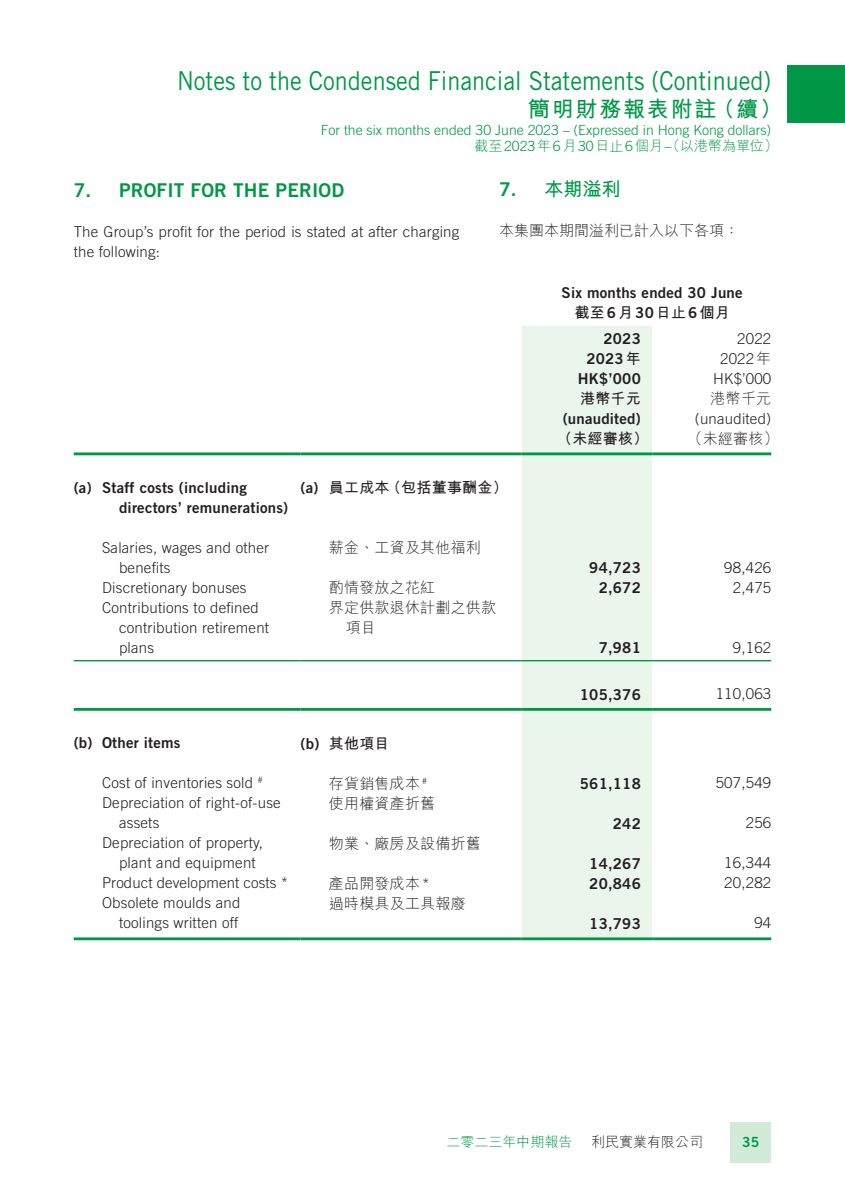
<style>
.page{position:relative;width:845px;height:1191px;background:#fff}
.page>*{position:absolute;margin:0;border:0;box-sizing:border-box;transform-origin:0 0}
.t1{font:26px "Trade Gothic LT Std";color:#009847;scale:.9 1}
.t2{font:700 22px "M Hei HK";letter-spacing:.08em;color:#009847}
._01_E_Heading_1{font:19px "Trade Gothic LT Std Bd 2";letter-spacing:.01em;color:#009847}
._01_C_Heading_1{font:700 19px "M Hei HK";color:#009847}
._50_Table_Body{font:300 15px/20px "Trade Gothic LT Std";letter-spacing:.015em;color:#231f20}
._50_Table_Body-2{font:15px/20px "Trade Gothic LT Std Bd 2";letter-spacing:.015em;color:#231f20}
._50_Table_Body-3{font:300 15px/20px "M Hei HK";letter-spacing:.015em;color:#231f20}
._00_E_Body_text{font:300 15px/20px "Trade Gothic LT Std";letter-spacing:.015em;color:#231f20}
._50_Table_Body-4{font:700 15px "M Hei HK";letter-spacing:.015em;color:#231f20}
._00_C_Body_text{font:300 15px "M Hei HK";color:#231f20}
.t3{font:300 14px "Trade Gothic LT Std";color:#009847}
.t4{font:300 14px "M Hei HK";color:#009847}
.t5{font:300 14px "M Hei HK";color:#231f20}
.t6{font:14px "Trade Gothic LT Std Bd 2";color:#009847}
.s1{font-family:"Trade Gothic LT Std"}
.s2{font-family:"Trade Gothic LT Std Bd 2";font-weight:400}
.s3{font-family:"M Hei HK";font-weight:700}
.s4{font-family:"M Hei HK"}
</style>
<div class="page">
<div style="left:730px;top:1121px;width:41px;height:41px;background:#d1ebd8"></div>
<div style="left:787px;top:65px;width:58px;height:58px;background:#009847"></div>
<div style="left:522px;top:326px;width:130px;height:611px;background:#eaf5ec"></div>
<hr style="left:74px;top:452px;width:226px;height:3px;background:#009847">
<hr style="left:300px;top:452px;width:222px;height:3px;background:#009847">
<hr style="left:522px;top:452px;width:130px;height:3px;background:#009847">
<hr style="left:652px;top:452px;width:119px;height:3px;background:#009847">
<hr style="left:74px;top:660px;width:226px;height:1px;background:#009847">
<hr style="left:300px;top:660px;width:222px;height:1px;background:#009847">
<hr style="left:522px;top:660px;width:130px;height:1px;background:#009847">
<hr style="left:652px;top:660px;width:119px;height:1px;background:#009847">
<hr style="left:74px;top:708px;width:226px;height:3px;background:#009847">
<hr style="left:300px;top:708px;width:222px;height:3px;background:#009847">
<hr style="left:522px;top:708px;width:130px;height:3px;background:#009847">
<hr style="left:652px;top:708px;width:119px;height:3px;background:#009847">
<hr style="left:74px;top:937px;width:226px;height:3px;background:#009847">
<hr style="left:300px;top:937px;width:222px;height:3px;background:#009847">
<hr style="left:522px;top:937px;width:130px;height:3px;background:#009847">
<hr style="left:652px;top:937px;width:119px;height:3px;background:#009847">
<h1 class="t1" style="left:177px;top:65px;width:662px">Notes to the Condensed Financial Statements (Continued)</h1>
<h2 class="t2" style="left:528px;top:93px;width:256px">簡明財務報表附註（續）</h2>
<p class="t3" style="left:321px;top:121px;width:452px">For the six months ended 30 June 2023 – (Expressed in Hong Kong dollars)</p>
<p class="t4" style="left:474px;top:138px;width:305px">截至<span class="s1">2023</span>年<span class="s1">6</span>月<span class="s1">30</span>日止<span class="s1">6</span>個月<span class="s1">–</span>（以港幣為單位）</p>
<p class="_01_E_Heading_1" style="left:74px;top:179px;width:272px">7. PROFIT FOR THE PERIOD</p>
<p class="_00_E_Body_text" style="left:74px;top:222px;width:387px">The Group’s profit for the period is stated at after charging the following:</p>
<p class="_50_Table_Body-2" style="left:561px;top:282px;width:182px">Six months ended 30 June</p>
<p class="_50_Table_Body-4" style="left:574px;top:301px;width:157px">截至<span class="s2">6</span>月<span class="s2">30</span>日止<span class="s2">6</span>個月</p>
<p class="_50_Table_Body-2" style="left:603px;top:328px;width:39px">2023</p>
<p class="_50_Table_Body" style="left:737px;top:328px;width:36px">2022</p>
<p class="_50_Table_Body-2" style="left:586px;top:348px;width:56px">2023<span class="s3">年</span></p>
<p class="_50_Table_Body" style="left:720px;top:348px;width:53px">2022<span class="s4">年</span></p>
<p class="_50_Table_Body-2" style="left:578px;top:368px;width:65px">HK$’000</p>
<p class="_50_Table_Body" style="left:713px;top:368px;width:60px">HK$’000</p>
<p class="_50_Table_Body-4" style="left:580px;top:387px;width:62px">港幣千元</p>
<p class="_50_Table_Body-3" style="left:710px;top:388px;width:62px">港幣千元</p>
<p class="_50_Table_Body-2" style="left:563px;top:408px;width:80px">(unaudited)</p>
<p class="_50_Table_Body" style="left:695px;top:408px;width:78px">(unaudited)</p>
<p class="_50_Table_Body-4" style="left:557px;top:427px;width:93px">（未經審核）</p>
<p class="_50_Table_Body-3" style="left:687px;top:428px;width:93px">（未經審核）</p>
<p class="_50_Table_Body-2" style="left:119px;top:477px;width:171px;text-indent:-45px">(a) Staff costs (including directors’ remunerations)</p>
<p class="_50_Table_Body-4" style="left:300px;top:477px;width:209px"><span class="s2">(a)</span> 員工成本（包括董事酬金）</p>
<p class="_50_Table_Body" style="left:119px;top:537px;width:152px;text-indent:-17px">Salaries, wages and other benefits</p>
<p class="_50_Table_Body-3" style="left:329px;top:538px;width:154px">薪金、工資及其他福利</p>
<p class="_01_C_Heading_1" style="left:499px;top:176px;width:123px"><span class="s2">7.</span> 本期溢利</p>
<p class="_00_C_Body_text" style="left:499px;top:223px;width:241px">本集團本期間溢利已計入以下各項：</p>
<p class="_50_Table_Body-2" style="left:589px;top:558px;width:53px">94,723</p>
<p class="_50_Table_Body" style="left:724px;top:557px;width:48px">98,426</p>
<p class="_50_Table_Body" style="left:102px;top:577px;width:146px">Discretionary bonuses</p>
<p class="_50_Table_Body-3" style="left:329px;top:578px;width:108px">酌情發放之花紅</p>
<p class="_50_Table_Body-2" style="left:598px;top:578px;width:44px">2,672</p>
<p class="_50_Table_Body" style="left:733px;top:577px;width:40px">2,475</p>
<p class="_50_Table_Body" style="left:119px;top:597px;width:151px;text-indent:-17px">Contributions to defined contribution retirement plans</p>
<p class="_50_Table_Body-3" style="left:346px;top:598px;width:152px;text-indent:-17px">界定供款退休計劃之供款項目</p>
<p class="_50_Table_Body-2" style="left:598px;top:638px;width:44px">7,981</p>
<p class="_50_Table_Body" style="left:733px;top:637px;width:40px">9,162</p>
<p class="_50_Table_Body-2" style="left:580px;top:684px;width:62px">105,376</p>
<p class="_50_Table_Body" style="left:715px;top:683px;width:57px">110,063</p>
<p class="_50_Table_Body-2" style="left:74px;top:732px;width:108px">(b) Other items</p>
<p class="_50_Table_Body-4" style="left:300px;top:732px;width:91px"><span class="s2">(b)</span> 其他項目</p>
<p class="_50_Table_Body" style="left:102px;top:772px;width:162px">Cost of inventories sold <sup>#</sup></p>
<p class="_50_Table_Body-3" style="left:329px;top:773px;width:100px">存貨銷售成本 <sup>#</sup></p>
<p class="_50_Table_Body-2" style="left:580px;top:773px;width:62px">561,118</p>
<p class="_50_Table_Body" style="left:715px;top:772px;width:57px">507,549</p>
<p class="_50_Table_Body" style="left:119px;top:792px;width:163px;text-indent:-17px">Depreciation of right-of-use assets</p>
<p class="_50_Table_Body-3" style="left:329px;top:793px;width:108px">使用權資產折舊</p>
<p class="_50_Table_Body-2" style="left:613px;top:813px;width:29px">242</p>
<p class="_50_Table_Body" style="left:746px;top:812px;width:27px">256</p>
<p class="_50_Table_Body" style="left:119px;top:832px;width:145px;text-indent:-17px">Depreciation of property, plant and equipment</p>
<p class="_50_Table_Body-3" style="left:329px;top:833px;width:154px">物業、廠房及設備折舊</p>
<p class="_50_Table_Body-2" style="left:589px;top:853px;width:53px">14,267</p>
<p class="_50_Table_Body" style="left:724px;top:852px;width:48px">16,344</p>
<p class="_50_Table_Body" style="left:102px;top:872px;width:188px">Product development costs *</p>
<p class="_50_Table_Body-3" style="left:329px;top:873px;width:102px">產品開發成本<span class="s1">*</span></p>
<p class="_50_Table_Body-2" style="left:589px;top:873px;width:53px">20,846</p>
<p class="_50_Table_Body" style="left:724px;top:872px;width:48px">20,282</p>
<p class="_50_Table_Body" style="left:102px;top:892px;width:140px;text-align:right">Obsolete moulds and toolings written off</p>
<p class="_50_Table_Body-3" style="left:329px;top:893px;width:138px">過時模具及工具報廢</p>
<p class="_50_Table_Body-2" style="left:589px;top:913px;width:53px">13,793</p>
<p class="_50_Table_Body" style="left:754px;top:912px;width:18px">94</p>
<p class="t4" style="left:446px;top:1134px;width:127px">二零二三年中期報告</p>
<p class="t5" style="left:591px;top:1134px;width:113px">利民實業有限公司</p>
<p class="t6" style="left:742px;top:1133px;width:19px">35</p>
</div>
